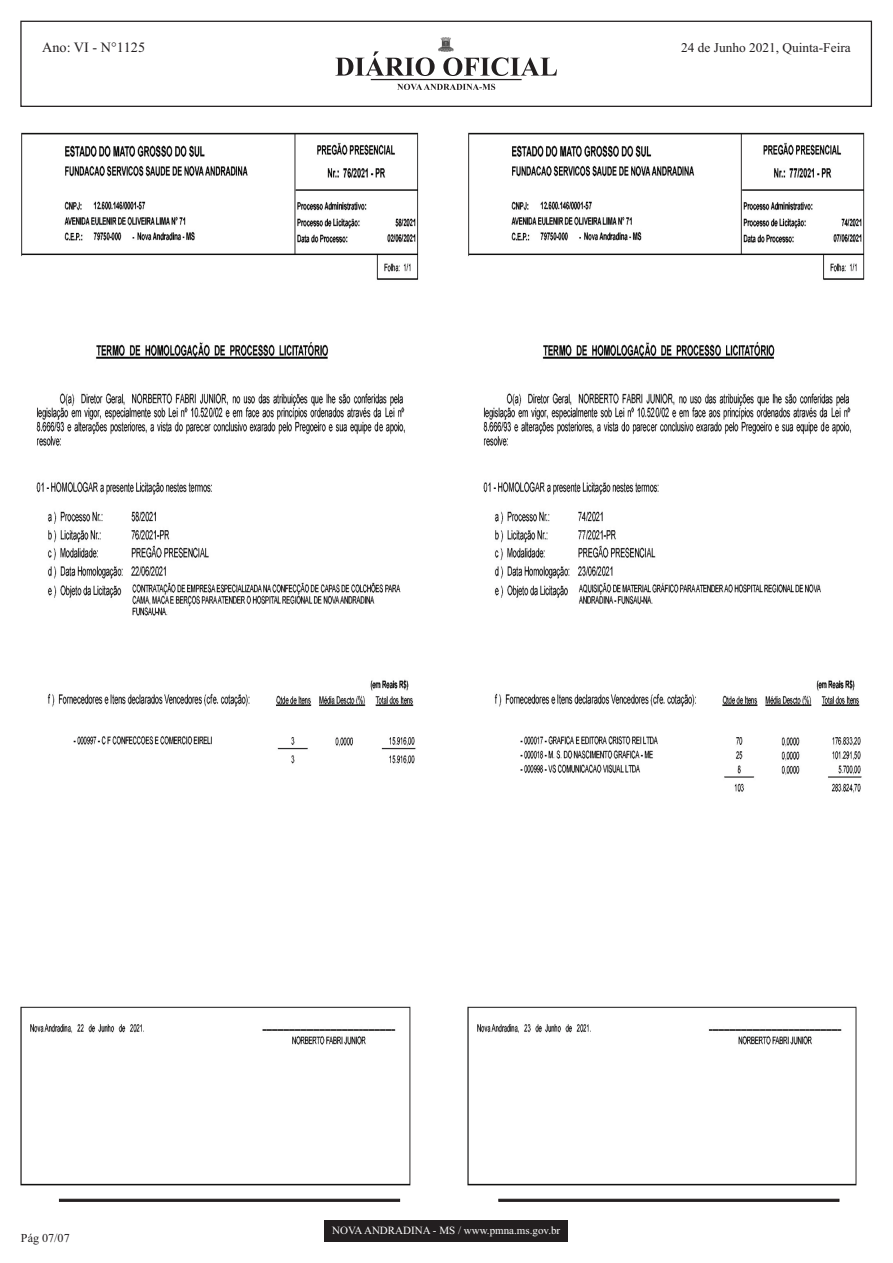
<style>
.page{position:relative;width:893px;height:1263px;background:#fff}
.page>*{position:absolute;margin:0;border:0;box-sizing:border-box;transform-origin:0 0}
.t1{font:14.25px "Times New Roman";color:#231f20}
.t2{font:13.35px "Times New Roman";color:#231f20}
.t3{font:12.15px "Times New Roman";color:#231f20}
.t4{font:10.95px "Times New Roman";color:#fff}
</style>
<div class="page">
<img style="left:21px;top:132px;width:398px;height:1054px">
<img style="left:467px;top:132px;width:398px;height:1054px">
<svg style="left:498px;top:1198px;width:342px;height:4px"></svg>
<svg style="left:59px;top:1198px;width:341px;height:4px"></svg>
<div style="left:20px;top:21px;width:852px;height:86px;border:1px solid #231f20"></div>
<svg style="left:335px;top:51px;width:222px;height:39px"></svg>
<img style="left:439px;top:38px;width:14px;height:13px">
<div style="left:324px;top:1220px;width:244px;height:22px;background:#231f20"></div>
<h1 class="t1" style="left:42px;top:42px;width:104px">Ano: VI - N°1125</h1>
<p class="t2" style="left:681px;top:43px;width:171px">24 de Junho 2021, Quinta-Feira</p>
<p class="t3" style="left:21px;top:1233px;width:50px">Pág 07/07</p>
<p class="t4" style="left:332px;top:1226px;width:230px">NOVAANDRADINA - MS / www.pmna.ms.gov.br</p>
</div>
